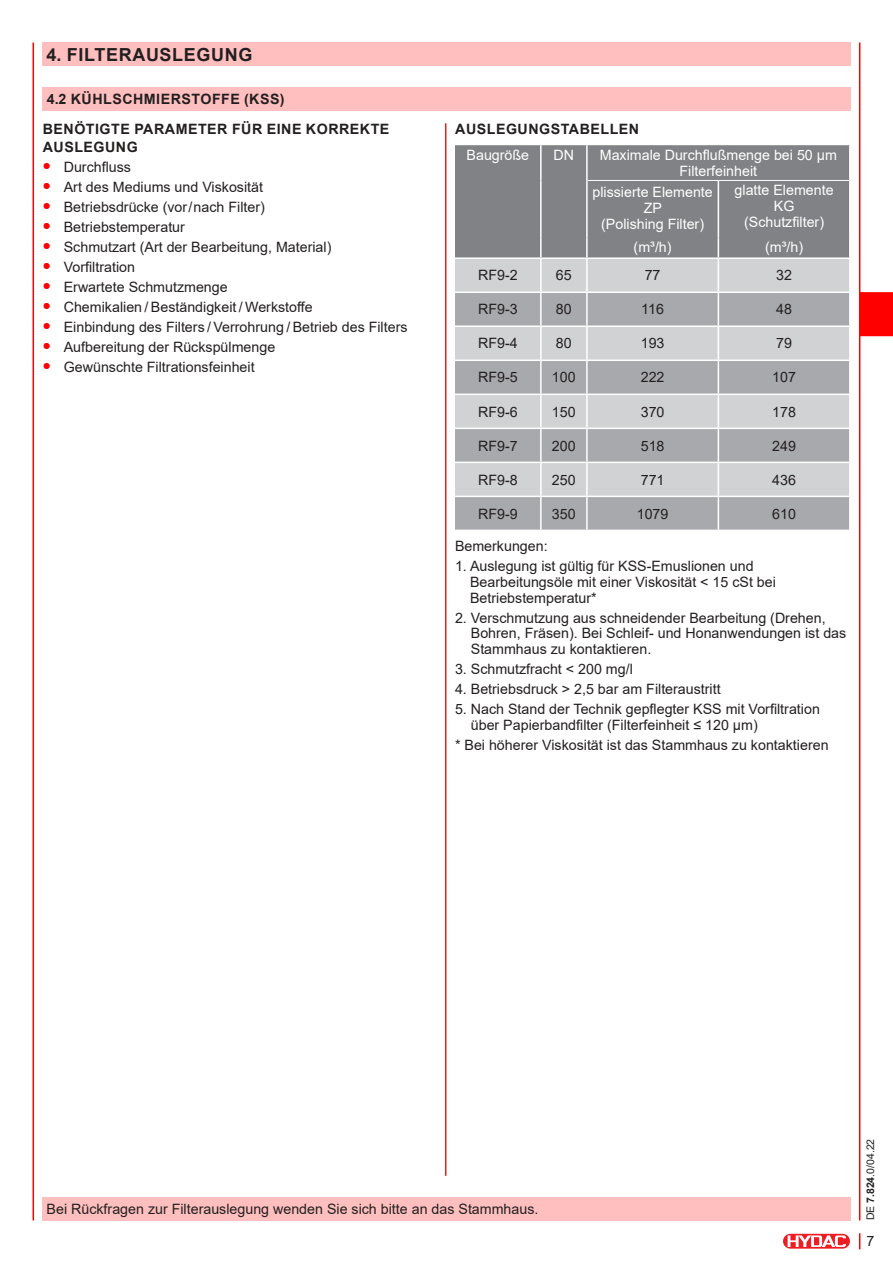
<style>
.page{position:relative;width:893px;height:1263px;background:#fff}
.page>*{position:absolute;margin:0;border:0;box-sizing:border-box;transform-origin:0 0}
.Titel_1{font:700 18px "Arial";letter-spacing:.035em;color:#231f20}
.Text{font:14.25px/15.8px "Arial";color:#231f20}
.Tabelle{font:14.25px/15.8px "Arial";color:#fff;text-align:center}
.Fließtext{font:14.25px "Arial";color:#231f20}
.Titel_2{font:700 14.25px/18px "Arial";letter-spacing:.035em;color:#231f20}
.t1{font:10.5px "Arial";color:#231f20}
.s1{color:#f00}
.s2{font-weight:700}
</style>
<div class="page">
<div style="left:859px;top:291px;width:34px;height:47px;background:#f00"></div>
<hr style="left:859px;top:289px;width:34px;height:3px;background:#fff">
<hr style="left:859px;top:336px;width:34px;height:3px;background:#fff">
<hr style="left:33px;top:43px;width:1px;height:1177px;background:#f00">
<hr style="left:859px;top:43px;width:1px;height:1177px;background:#f00">
<div style="left:782px;top:1233px;width:68px;height:16px;border:1px solid #fff;border-radius:7px"></div>
<svg style="left:783px;top:1234px;width:67px;height:14px"></svg>
<svg style="left:788px;top:1235px;width:58px;height:12px"></svg>
<svg style="left:859px;top:1233px;width:1px;height:16px"></svg>
<div style="left:43px;top:87px;width:808px;height:24px;background:#ffbfbf"></div>
<div style="left:42px;top:1197px;width:808px;height:23px;background:#ffbfbf"></div>
<div style="left:42px;top:43px;width:808px;height:23px;background:#ffbfbf"></div>
<hr style="left:445px;top:123px;width:1px;height:1053px;background:#ee1d23">
<div style="left:455px;top:259px;width:394px;height:32px;background:#d1d2d4"></div>
<svg style="left:455px;top:293px;width:394px;height:237px;background:#babbbe"></svg>
<div style="left:455px;top:145px;width:395px;height:112px;background:#808285"></div>
<hr style="left:849px;top:237px;width:2px;height:20px;background:#fff">
<hr style="left:540px;top:259px;width:2px;height:32px;background:#fff">
<hr style="left:586px;top:259px;width:2px;height:32px;background:#fff">
<hr style="left:718px;top:259px;width:1px;height:32px;background:#fff">
<hr style="left:540px;top:293px;width:2px;height:32px;background:#fff">
<hr style="left:586px;top:293px;width:2px;height:32px;background:#fff">
<hr style="left:718px;top:293px;width:1px;height:32px;background:#fff">
<hr style="left:455px;top:325px;width:86px;height:2px;background:#fff">
<hr style="left:541px;top:325px;width:46px;height:2px;background:#fff">
<hr style="left:540px;top:327px;width:2px;height:32px;background:#fff">
<hr style="left:587px;top:325px;width:131px;height:2px;background:#fff">
<hr style="left:586px;top:327px;width:2px;height:32px;background:#fff">
<hr style="left:718px;top:325px;width:133px;height:2px;background:#fff">
<hr style="left:718px;top:327px;width:1px;height:32px;background:#fff">
<hr style="left:455px;top:359px;width:86px;height:2px;background:#fff">
<hr style="left:541px;top:359px;width:46px;height:2px;background:#fff">
<hr style="left:540px;top:361px;width:2px;height:33px;background:#fff">
<hr style="left:587px;top:359px;width:131px;height:2px;background:#fff">
<hr style="left:586px;top:361px;width:2px;height:33px;background:#fff">
<hr style="left:718px;top:359px;width:133px;height:2px;background:#fff">
<hr style="left:718px;top:361px;width:1px;height:33px;background:#fff">
<hr style="left:455px;top:394px;width:86px;height:1px;background:#fff">
<hr style="left:541px;top:394px;width:46px;height:1px;background:#fff">
<hr style="left:540px;top:395px;width:2px;height:33px;background:#fff">
<hr style="left:587px;top:394px;width:131px;height:1px;background:#fff">
<hr style="left:586px;top:395px;width:2px;height:33px;background:#fff">
<hr style="left:718px;top:394px;width:133px;height:1px;background:#fff">
<hr style="left:718px;top:395px;width:1px;height:33px;background:#fff">
<hr style="left:455px;top:428px;width:86px;height:1px;background:#fff">
<hr style="left:541px;top:428px;width:46px;height:1px;background:#fff">
<hr style="left:540px;top:429px;width:2px;height:33px;background:#fff">
<hr style="left:587px;top:428px;width:131px;height:1px;background:#fff">
<hr style="left:586px;top:429px;width:2px;height:33px;background:#fff">
<hr style="left:718px;top:428px;width:133px;height:1px;background:#fff">
<hr style="left:718px;top:429px;width:1px;height:33px;background:#fff">
<hr style="left:455px;top:462px;width:86px;height:1px;background:#fff">
<hr style="left:541px;top:462px;width:46px;height:1px;background:#fff">
<hr style="left:540px;top:463px;width:2px;height:33px;background:#fff">
<hr style="left:587px;top:462px;width:131px;height:1px;background:#fff">
<hr style="left:586px;top:463px;width:2px;height:33px;background:#fff">
<hr style="left:718px;top:462px;width:133px;height:1px;background:#fff">
<hr style="left:718px;top:463px;width:1px;height:33px;background:#fff">
<hr style="left:455px;top:496px;width:86px;height:1px;background:#fff">
<hr style="left:541px;top:496px;width:46px;height:1px;background:#fff">
<hr style="left:540px;top:497px;width:2px;height:33px;background:#fff">
<hr style="left:587px;top:496px;width:131px;height:1px;background:#fff">
<hr style="left:586px;top:497px;width:2px;height:33px;background:#fff">
<hr style="left:718px;top:496px;width:133px;height:1px;background:#fff">
<hr style="left:718px;top:497px;width:1px;height:33px;background:#fff">
<p class="Titel_1" style="left:47px;top:42px;width:207px">4. FILTERAUSLEGUNG</p>
<p class="Titel_2" style="left:47px;top:90px;width:239px">4.2 KÜHLSCHMIERSTOFFE (KSS)</p>
<p class="Titel_2" style="left:43px;top:120px;width:348px">BENÖTIGTE PARAMETER FÜR EINE KORREKTE<br>AUSLEGUNG</p>
<p class="Text" style="left:43px;top:159px;width:90px"><span class="s1">●</span> Durchfluss</p>
<p class="Text" style="left:43px;top:179px;width:222px"><span class="s1">●</span> Art des Mediums und Viskosität</p>
<p class="Text" style="left:43px;top:199px;width:224px"><span class="s1">●</span> Betriebsdrücke (vor / nach Filter)</p>
<p class="Text" style="left:43px;top:219px;width:144px"><span class="s1">●</span> Betriebstemperatur</p>
<p class="Text" style="left:43px;top:239px;width:290px"><span class="s1">●</span> Schmutzart (Art der Bearbeitung, Material)</p>
<p class="Text" style="left:43px;top:259px;width:94px"><span class="s1">●</span> Vorfiltration</p>
<p class="Text" style="left:43px;top:279px;width:187px"><span class="s1">●</span> Erwartete Schmutzmenge</p>
<p class="Text" style="left:43px;top:299px;width:272px"><span class="s1">●</span> Chemikalien / Beständigkeit / Werkstoffe</p>
<p class="Text" style="left:43px;top:319px;width:367px"><span class="s1">●</span> Einbindung des Filters / Verrohrung / Betrieb des Filters</p>
<p class="Text" style="left:43px;top:339px;width:234px"><span class="s1">●</span> Aufbereitung der Rückspülmenge</p>
<p class="Text" style="left:43px;top:359px;width:214px"><span class="s1">●</span> Gewünschte Filtrationsfeinheit</p>
<p class="Titel_2" style="left:455px;top:120px;width:185px">AUSLEGUNGSTABELLEN</p>
<p class="Tabelle" style="left:467px;top:147px;width:64px">Baugröße</p>
<p class="Tabelle" style="left:554px;top:147px;width:22px">DN</p>
<p class="Tabelle" style="left:600px;top:147px;width:239px">Maximale Durchflußmenge bei 50 µm<br>Filterfeinheit</p>
<p class="Tabelle" style="left:592px;top:184px;width:122px">plissierte Elemente<br>ZP<br>(Polishing Filter)</p>
<p class="Tabelle" style="left:735px;top:182px;width:101px">glatte Elemente<br>KG (Schutzfilter)</p>
<p class="Tabelle" style="left:634px;top:239px;width:39px">(m³/h)</p>
<p class="Tabelle" style="left:765px;top:239px;width:39px">(m³/h)</p>
<p class="Fließtext" style="left:478px;top:266px;width:41px">RF9-2</p>
<p class="Fließtext" style="left:556px;top:266px;width:17px">65</p>
<p class="Fließtext" style="left:645px;top:266px;width:17px">77</p>
<p class="Fließtext" style="left:776px;top:266px;width:17px">32</p>
<p class="Fließtext" style="left:478px;top:300px;width:41px">RF9-3</p>
<p class="Fließtext" style="left:556px;top:300px;width:17px">80</p>
<p class="Fließtext" style="left:641px;top:300px;width:24px">116</p>
<p class="Fließtext" style="left:776px;top:300px;width:17px">48</p>
<p class="Fließtext" style="left:478px;top:334px;width:41px">RF9-4</p>
<p class="Fließtext" style="left:556px;top:334px;width:17px">80</p>
<p class="Fließtext" style="left:641px;top:334px;width:25px">193</p>
<p class="Fließtext" style="left:776px;top:334px;width:17px">79</p>
<p class="Fließtext" style="left:478px;top:368px;width:41px">RF9-5</p>
<p class="Fließtext" style="left:552px;top:368px;width:25px">100</p>
<p class="Fließtext" style="left:641px;top:368px;width:25px">222</p>
<p class="Fließtext" style="left:772px;top:368px;width:25px">107</p>
<p class="Fließtext" style="left:478px;top:402px;width:41px">RF9-6</p>
<p class="Fließtext" style="left:552px;top:402px;width:25px">150</p>
<p class="Fließtext" style="left:641px;top:402px;width:25px">370</p>
<p class="Fließtext" style="left:772px;top:402px;width:25px">178</p>
<p class="Fließtext" style="left:478px;top:436px;width:41px">RF9-7</p>
<p class="Fließtext" style="left:552px;top:436px;width:25px">200</p>
<p class="Fließtext" style="left:641px;top:436px;width:25px">518</p>
<p class="Fließtext" style="left:772px;top:436px;width:25px">249</p>
<p class="Fließtext" style="left:478px;top:470px;width:41px">RF9-8</p>
<p class="Fließtext" style="left:552px;top:470px;width:25px">250</p>
<p class="Fließtext" style="left:641px;top:470px;width:25px">771</p>
<p class="Fließtext" style="left:772px;top:470px;width:25px">436</p>
<p class="Fließtext" style="left:478px;top:504px;width:41px">RF9-9</p>
<p class="Fließtext" style="left:552px;top:504px;width:25px">350</p>
<p class="Fließtext" style="left:637px;top:504px;width:33px">1079</p>
<p class="Fließtext" style="left:772px;top:504px;width:25px">610</p>
<p class="Text" style="left:455px;top:538px;width:94px">Bemerkungen:</p>
<p class="Text" style="left:470px;top:558px;width:307px;text-indent:-15px">1. Auslegung ist gültig für KSS-Emuslionen und<br>Bearbeitungsöle mit einer Viskosität &lt; 15 cSt bei<br>Betriebstemperatur*</p>
<p class="Text" style="left:471px;top:610px;width:377px;text-indent:-16px">2. Verschmutzung aus schneidender Bearbeitung (Drehen,<br>Bohren, Fräsen). Bei Schleif- und Honanwendungen ist das<br>Stammhaus zu kontaktieren.</p>
<p class="Text" style="left:455px;top:661px;width:179px">3. Schmutzfracht &lt; 200 mg/l</p>
<p class="Text" style="left:455px;top:681px;width:267px">4. Betriebsdruck &gt; 2,5 bar am Filteraustritt</p>
<p class="Text" style="left:471px;top:701px;width:351px;text-indent:-16px">5. Nach Stand der Technik gepflegter KSS mit Vorfiltration über Papierbandfilter (Filterfeinheit ≤ 120 µm)</p>
<p class="Text" style="left:455px;top:737px;width:375px">* Bei höherer Viskosität ist das Stammhaus zu kontaktieren</p>
<p class="Text" style="left:47px;top:1201px;width:493px">Bei Rückfragen zur Filterauslegung wenden Sie sich bitte an das Stammhaus.</p>
<p class="t1" style="left:863px;top:1220px;width:83px;rotate:-90deg">DE <span class="s2">7.824</span>.0/04.22</p>
<p class="Text" style="left:867px;top:1233px;width:9px">7</p>
</div>
